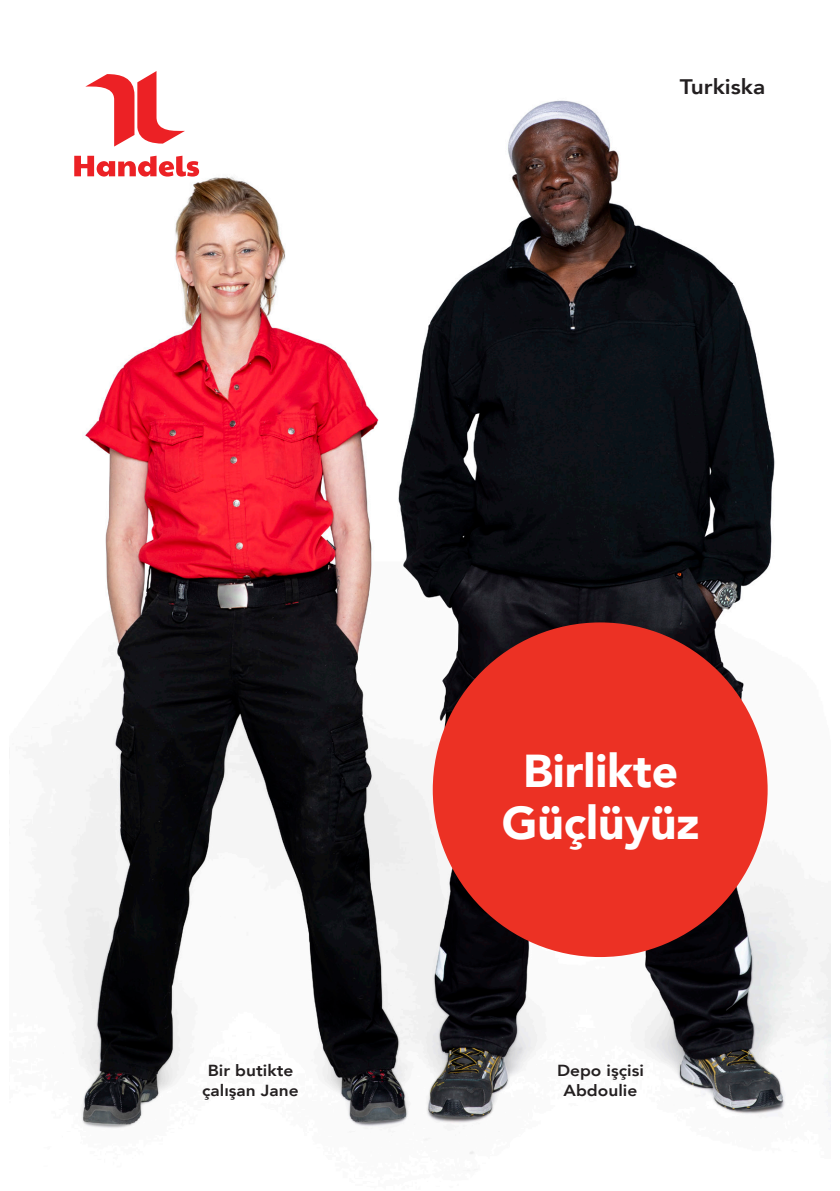
<style>
.page{position:relative;width:840px;height:1191px;background:#fff}
.page>*{position:absolute;margin:0;border:0;box-sizing:border-box;transform-origin:0 0}
.t1{font:900 46px/52px "Avenir";color:#fff;text-align:center}
.t2{font:800 21px "Avenir";color:#231f20;scale:1.08 1}
.t3{font:800 16px/20px "Avenir";color:#231f20;text-align:center;scale:1.08 1}
</style>
<div class="page">
<img style="left:62px;top:100px;width:768px;height:1054px">
<svg style="left:74px;top:156px;width:125px;height:21px"></svg>
<svg style="left:85px;top:71px;width:100px;height:76px"></svg>
<div style="left:432px;top:622px;width:335px;height:335px;background:#ec3124;border-radius:50%"></div>
<p class="t2" style="left:679px;top:70px;width:80px">Turkiska</p>
<p class="t1" style="left:501px;top:743px;width:199px">Birlikte<br>Güçlüyüz</p>
<p class="t3" style="left:202px;top:1060px;width:91px">Bir butikte çalışan Jane</p>
<p class="t3" style="left:556px;top:1060px;width:82px">Depo işçisi<br>Abdoulie</p>
</div>
